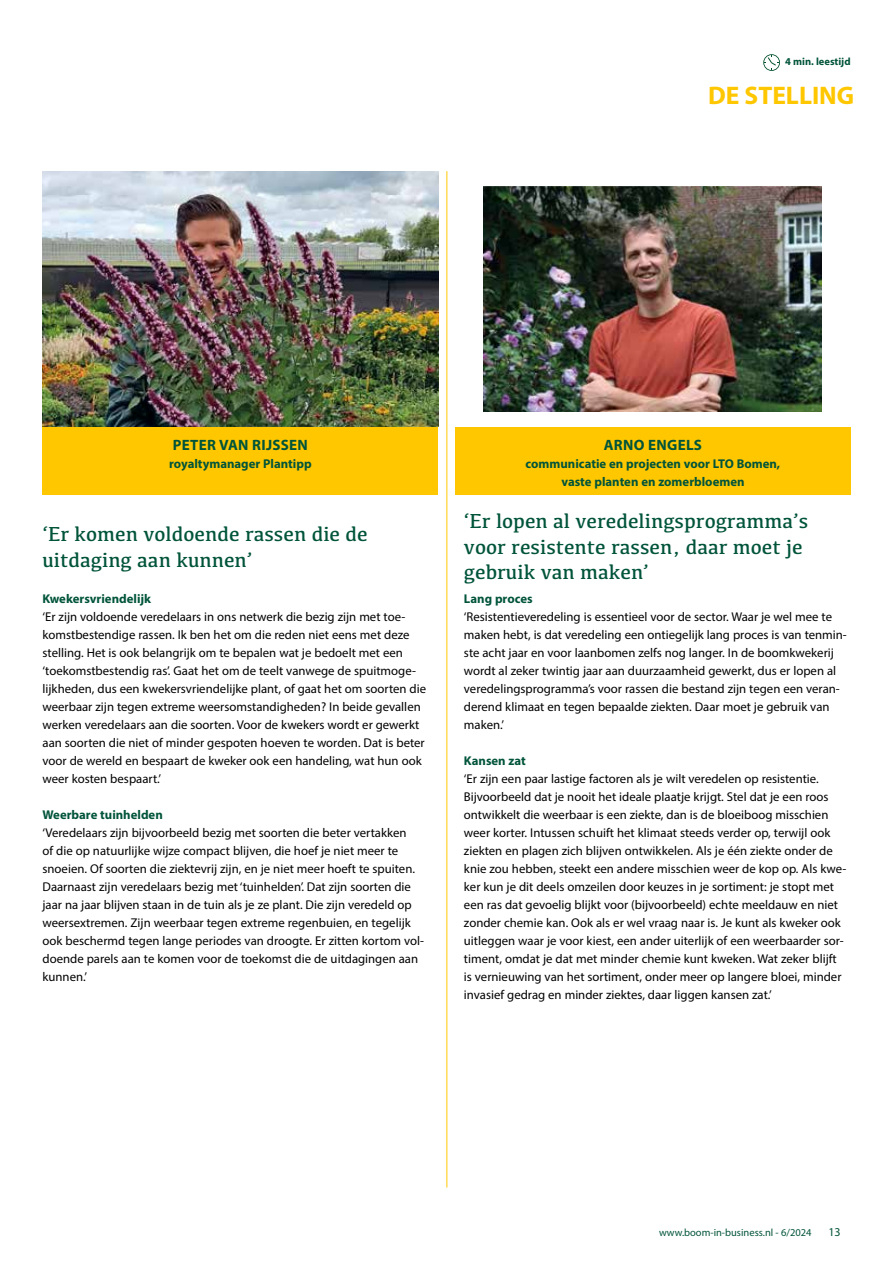
<style>
.page{position:relative;width:893px;height:1263px;background:#fff}
.page>*{position:absolute;margin:0;border:0;box-sizing:border-box;transform-origin:0 0}
.t1{font:700 25.5px "Myriad Pro";color:#ffc700}
.t2{font:21px/25.5px "Kefa";color:#00543a}
.t3{font:700 15px "Myriad Pro";letter-spacing:.02em;color:#00543a}
.t4{font:12.75px/18px "Myriad Pro";color:#000}
.t5{font:700 12.75px/18px "Myriad Pro";color:#00543a;text-align:center}
.t6{font:12px "Myriad Pro";color:#00543a}
.t7{font:10.5px "Myriad Pro";color:#00543a}
.t8{font:700 10.5px "Myriad Pro";color:#00543a}
</style>
<div class="page">
<svg style="left:763px;top:54px;width:17px;height:17px"></svg>
<img style="left:484px;top:186px;width:337px;height:225px">
<div style="left:455px;top:427px;width:395px;height:68px;background:#ffc700"></div>
<img style="left:43px;top:171px;width:395px;height:256px">
<div style="left:43px;top:427px;width:395px;height:68px;background:#ffc700"></div>
<hr style="left:446px;top:171px;width:1px;height:1016px;background:#ffc700">
<p class="t8" style="left:785px;top:55px;width:67px">4 min. leestijd</p>
<h1 class="t1" style="left:708px;top:79px;width:148px">DE STELLING</h1>
<p class="t3" style="left:173px;top:435px;width:137px">PETER VAN RIJSSEN</p>
<p class="t5" style="left:169px;top:454px;width:144px">royaltymanager Plantipp</p>
<h2 class="t2" style="left:43px;top:521px;width:327px">‘Er komen voldoende rassen die de uitdaging aan kunnen’</h2>
<p class="t5" style="left:43px;top:589px;width:110px">Kwekersvriendelijk</p>
<p class="t4" style="left:43px;top:608px;width:385px">‘Er zijn voldoende veredelaars in ons netwerk die bezig zijn met toe&shy;komstbestendige rassen. Ik ben het om die reden niet eens met deze stelling. Het is ook belangrijk om te bepalen wat je bedoelt met een ‘toekomstbestendig ras’. Gaat het om de teelt vanwege de spuitmoge&shy;lijkheden, dus een kwekersvriendelijke plant, of gaat het om soorten die weerbaar zijn tegen extreme weersomstandigheden? In beide gevallen werken veredelaars aan die soorten. Voor de kwekers wordt er gewerkt aan soorten die niet of minder gespoten hoeven te worden. Dat is beter voor de wereld en bespaart de kweker ook een handeling, wat hun ook weer kosten bespaart.’</p>
<p class="t5" style="left:43px;top:805px;width:122px">Weerbare tuinhelden</p>
<p class="t4" style="left:43px;top:824px;width:383px">‘Veredelaars zijn bijvoorbeeld bezig met soorten die beter vertakken<br>of die op natuurlijke wijze compact blijven, die hoef je niet meer te snoeien. Of soorten die ziektevrij zijn, en je niet meer hoeft te spuiten.<br>Daarnaast zijn veredelaars bezig met ‘tuinhelden’. Dat zijn soorten die jaar na jaar blijven staan in de tuin als je ze plant. Die zijn veredeld op weersextremen. Zijn weerbaar tegen extreme regenbuien, en tegelijk ook beschermd tegen lange periodes van droogte. Er zitten kortom vol&shy;doende parels aan te komen voor de toekomst die de uitdagingen aan kunnen.’</p>
<p class="t3" style="left:604px;top:435px;width:100px">ARNO ENGELS</p>
<p class="t5" style="left:526px;top:454px;width:256px">communicatie en projecten voor LTO Bomen, vaste planten en zomerbloemen</p>
<h2 class="t2" style="left:464px;top:508px;width:346px">‘Er lopen al veredelingsprogramma’s voor resistente rassen, daar moet je gebruik van maken’</h2>
<p class="t5" style="left:464px;top:589px;width:70px">Lang proces</p>
<p class="t4" style="left:464px;top:608px;width:384px">‘Resistentieveredeling is essentieel voor de sector. Waar je wel mee te maken hebt, is dat veredeling een ontiegelijk lang proces is van tenmin&shy;ste acht jaar en voor laanbomen zelfs nog langer. In de boomkwekerij wordt al zeker twintig jaar aan duurzaamheid gewerkt, dus er lopen al veredelingsprogramma’s voor rassen die bestand zijn tegen een veran&shy;derend klimaat en tegen bepaalde ziekten. Daar moet je gebruik van maken.’</p>
<p class="t5" style="left:464px;top:751px;width:63px">Kansen zat</p>
<p class="t4" style="left:464px;top:770px;width:384px">‘Er zijn een paar lastige factoren als je wilt veredelen op resistentie.<br>Bijvoorbeeld dat je nooit het ideale plaatje krijgt. Stel dat je een roos ontwikkelt die weerbaar is een ziekte, dan is de bloeiboog misschien weer korter. Intussen schuift het klimaat steeds verder op, terwijl ook ziekten en plagen zich blijven ontwikkelen. Als je één ziekte onder de knie zou hebben, steekt een andere misschien weer de kop op. Als kwe&shy;ker kun je dit deels omzeilen door keuzes in je sortiment: je stopt met een ras dat gevoelig blijkt voor (bijvoorbeeld) echte meeldauw en niet zonder chemie kan. Ook als er wel vraag naar is. Je kunt als kweker ook uitleggen waar je voor kiest, een ander uiterlijk of een weerbaarder sor&shy;timent, omdat je dat met minder chemie kunt kweken. Wat zeker blijft is vernieuwing van het sortiment, onder meer op langere bloei, minder invasief gedrag en minder ziektes, daar liggen kansen zat.’</p>
<p class="t7" style="left:659px;top:1226px;width:154px">www.boom-in-business.nl - 6/2024</p>
<p class="t6" style="left:828px;top:1224px;width:14px">13</p>
</div>
